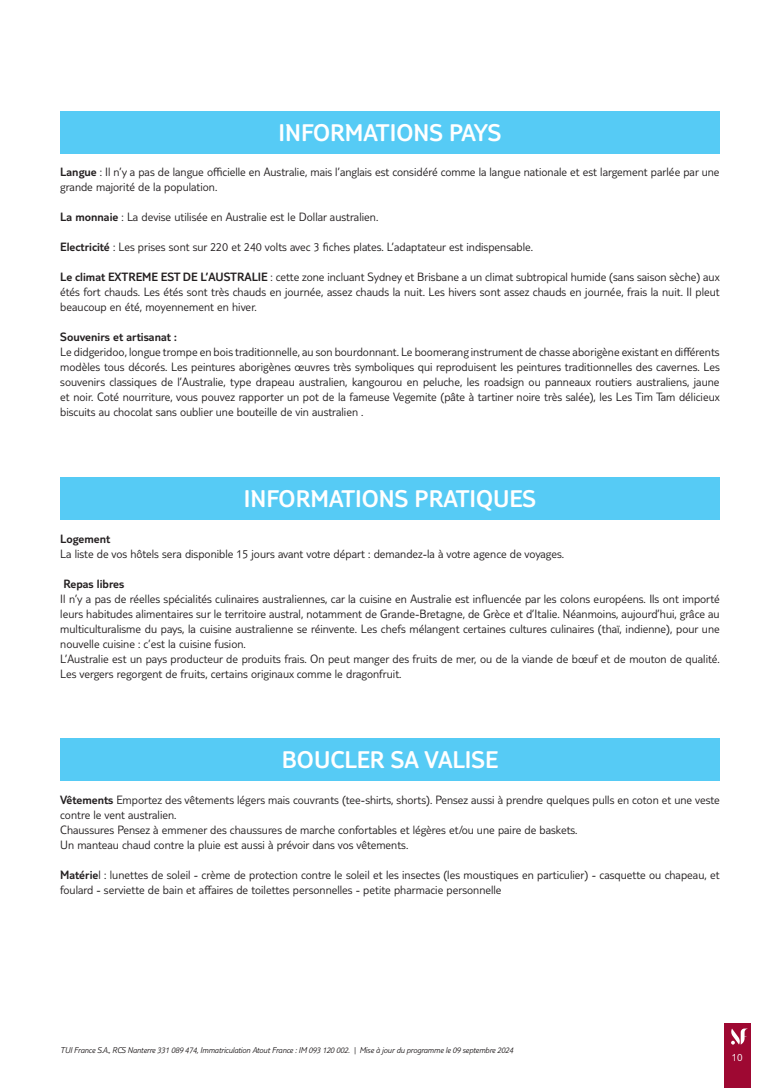
<style>
.page{position:relative;width:780px;height:1088px;background:#fff}
.page>*{position:absolute;margin:0;border:0;box-sizing:border-box;transform-origin:0 0}
.t1{font:300 25px "TUI Type";color:#fff}
.t2{font:300 12.5px/15px "TUI Type";color:#231f20}
.t3{font:300 12.5px "TUI Type";color:#231f20}
.t4{font:300 11.25px "TUI Type";color:#fff}
.t5{font:italic 300 8.75px "TUI Type";letter-spacing:-.02em;color:#231f20}
.s1{font-style:inherit}
</style>
<div class="page">
<div style="left:724px;top:1023px;width:26px;height:65px;background:#9e0832"></div>
<svg style="left:731px;top:1028px;width:17px;height:16px"></svg>
<div style="left:60px;top:111px;width:659px;height:43px;background:#56cbf5"></div>
<div style="left:60px;top:477px;width:659px;height:43px;background:#56cbf5"></div>
<div style="left:60px;top:739px;width:659px;height:42px;background:#56cbf5"></div>
<h1 class="t1" style="left:278px;top:118px;width:225px">INFORMATIONS PAYS</h1>
<p class="t2" style="left:60px;top:164px;width:660px"><span class="s1">Langue</span> : Il n’y a pas de langue officielle en Australie, mais l’anglais est considéré comme la langue nationale et est largement parlée par une grande majorité de la population.</p>
<p class="t2" style="left:60px;top:209px;width:319px"><span class="s1">La monnaie</span> : La devise utilisée en Australie est le Dollar australien.</p>
<p class="t2" style="left:60px;top:239px;width:474px"><span class="s1">Electricité</span> : Les prises sont sur 220 et 240 volts avec 3 fiches plates. L’adaptateur est indispensable.</p>
<p class="t2" style="left:60px;top:269px;width:661px;text-align:justify"><span class="s1">Le climat EXTREME EST DE L’AUSTRALIE</span> : cette zone incluant Sydney et Brisbane a un climat subtropical humide (sans saison sèche) aux étés fort chauds. Les étés sont très chauds en journée, assez chauds la nuit. Les hivers sont assez chauds en journée, frais la nuit. Il pleut beaucoup en été, moyennement en hiver.</p>
<p class="t3" style="left:60px;top:330px;width:118px">Souvenirs et artisanat :</p>
<p class="t2" style="left:60px;top:344px;width:661px;text-align:justify">Le didgeridoo, longue trompe en bois traditionnelle, au son bourdonnant. Le boomerang instrument de chasse aborigène existant en différents modèles tous décorés. Les peintures aborigènes œuvres très symboliques qui reproduisent les peintures traditionnelles des cavernes. Les souvenirs classiques de l’Australie, type drapeau australien, kangourou en peluche, les roadsign ou panneaux routiers australiens, jaune et noir. Coté nourriture, vous pouvez rapporter un pot de la fameuse Vegemite (pâte à tartiner noire très salée), les Les Tim Tam délicieux biscuits au chocolat sans oublier une bouteille de vin australien .</p>
<h1 class="t1" style="left:244px;top:484px;width:294px">INFORMATIONS PRATIQUES</h1>
<p class="t3" style="left:60px;top:531px;width:52px">Logement</p>
<p class="t2" style="left:60px;top:546px;width:505px">La liste de vos hôtels sera disponible 15 jours avant votre départ : demandez-la à votre agence de voyages.</p>
<p class="t3" style="left:63px;top:576px;width:62px">Repas libres</p>
<p class="t2" style="left:60px;top:591px;width:661px">Il n’y a pas de réelles spécialités culinaires australiennes, car la cuisine en Australie est influencée par les colons européens. Ils ont importé leurs habitudes alimentaires sur le territoire austral, notamment de Grande-Bretagne, de Grèce et d’Italie. Néanmoins, aujourd’hui, grâce au multiculturalisme du pays, la cuisine australienne se réinvente. Les chefs mélangent certaines cultures culinaires (thaï, indienne), pour une nouvelle cuisine : c’est la cuisine fusion.<br>L’Australie est un pays producteur de produits frais. On peut manger des fruits de mer, ou de la viande de bœuf et de mouton de qualité.<br>Les vergers regorgent de fruits, certains originaux comme le dragonfruit.</p>
<h1 class="t1" style="left:282px;top:746px;width:218px">BOUCLER SA VALISE</h1>
<p class="t2" style="left:60px;top:792px;width:661px"><span class="s1">Vêtements</span> Emportez des vêtements légers mais couvrants (tee-shirts, shorts). Pensez aussi à prendre quelques pulls en coton et une veste contre le vent australien.<br>Chaussures Pensez à emmener des chaussures de marche confortables et légères et/ou une paire de baskets.<br>Un manteau chaud contre la pluie est aussi à prévoir dans vos vêtements.</p>
<p class="t2" style="left:60px;top:867px;width:661px"><span class="s1">Matérie</span>l : lunettes de soleil - crème de protection contre le soleil et les insectes (les moustiques en particulier) - casquette ou chapeau, et foulard - serviette de bain et affaires de toilettes personnelles - petite pharmacie personnelle</p>
<p class="t5" style="left:60px;top:1045px;width:454px">TUI France S.A., RCS Nanterre 331 089 474, Immatriculation Atout France : IM 093 120 002. | Mise à jour du programme le 09 septembre 2024</p>
<p class="t4" style="left:731px;top:1050px;width:12px">10</p>
</div>
